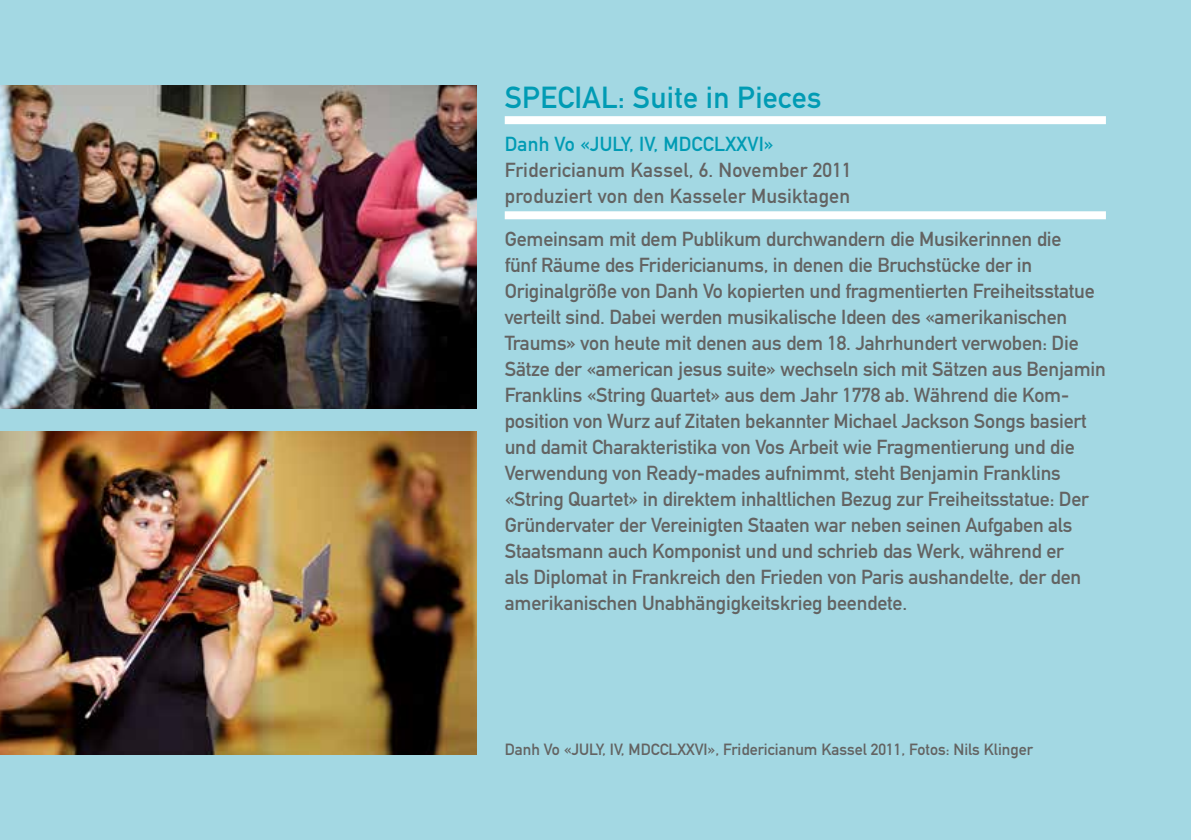
<style>
.page{position:relative;width:1191px;height:840px;background:#fff}
.page>*{position:absolute;margin:0;border:0;box-sizing:border-box;transform-origin:0 0}
.t1{font:30px "DIN Mittelschrift";letter-spacing:.01em;color:#009bb4}
.t2{font:20px/26px "DIN Mittelschrift";letter-spacing:-.01em;color:#636362}
.t3{font:20px/26px "DIN Mittelschrift";letter-spacing:.01em;color:#636362}
.t4{font:20px "DIN Mittelschrift";letter-spacing:.01em;color:#009bb4}
.t5{font:16px "DIN Mittelschrift";color:#636362}
</style>
<div class="page">
<div style="left:0;top:0;width:1191px;height:839px;background:#a3d8e3"></div>
<img style="left:0;top:85px;width:476px;height:323px">
<img style="left:0;top:431px;width:476px;height:323px">
<div style="left:505px;top:116px;width:601px;height:8px;background:#fff"></div>
<div style="left:505px;top:211px;width:601px;height:8px;background:#fff"></div>
<h1 class="t1" style="left:505px;top:79px;width:318px">SPECIAL: Suite in Pieces</h1>
<p class="t4" style="left:505px;top:132px;width:270px">Danh Vo «JULY, IV, MDCCLXXVI»</p>
<p class="t3" style="left:505px;top:157px;width:348px">Fridericianum Kassel, 6. November 2011 produziert von den Kasseler Musiktagen</p>
<p class="t2" style="left:505px;top:226px;width:602px">Gemeinsam mit dem Publikum durchwandern die Musikerinnen die<br>fünf Räume des Fridericianums, in denen die Bruchstücke der in Originalgröße von Danh Vo kopierten und fragmentierten Freiheitsstatue verteilt sind. Dabei werden musikalische Ideen des «amerikanischen Traums» von heute mit denen aus dem 18. Jahrhundert verwoben: Die Sätze der «american jesus suite» wechseln sich mit Sätzen aus Benjamin Franklins «String Quartet» aus dem Jahr 1778 ab. Während die Kom&shy;position von Wurz auf Zitaten bekannter Michael Jackson Songs basiert und damit Charakteristika von Vos Arbeit wie Fragmentierung und die Verwendung von Ready-mades aufnimmt, steht Benjamin Franklins «String Quartet» in direktem inhaltlichen Bezug zur Freiheitsstatue: Der Gründervater der Vereinigten Staaten war neben seinen Aufgaben als Staatsmann auch Komponist und und schrieb das Werk, während er<br>als Diplomat in Frankreich den Frieden von Paris aushandelte, der den amerikanischen Unabhängigkeitskrieg beendete.</p>
<p class="t5" style="left:505px;top:739px;width:530px">Danh Vo «JULY, IV, MDCCLXXVI», Fridericianum Kassel 2011, Fotos: Nils Klinger</p>
</div>
